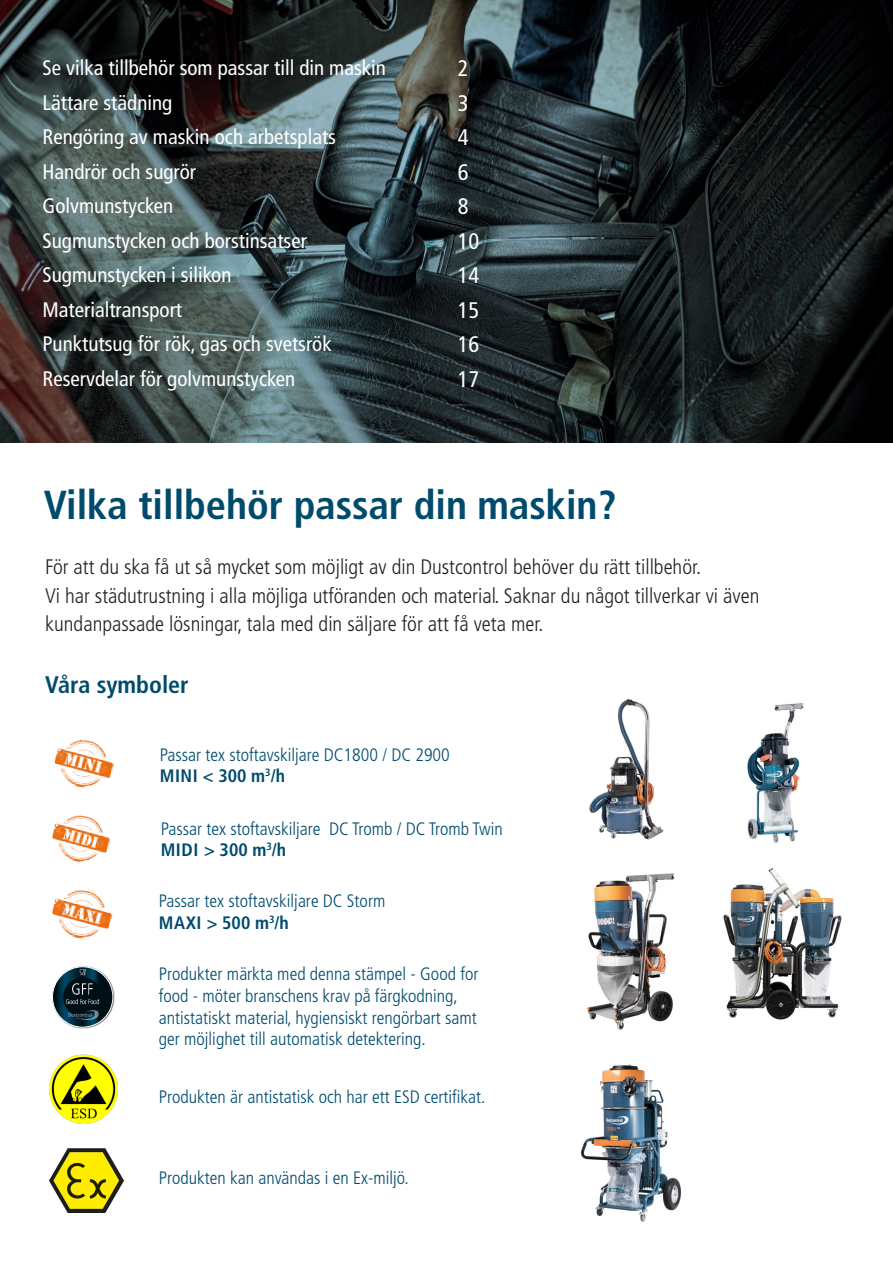
<style>
.page{position:relative;width:893px;height:1263px;background:#fff}
.page>*{position:absolute;margin:0;border:0;box-sizing:border-box;transform-origin:0 0}
.t1{font:700 condensed 40.5px "Frutiger LT Pro";color:#004b6c}
.t2{font:700 condensed 24px "Frutiger LT Pro";color:#004b6c}
.t3{font:condensed 22.5px "Frutiger LT Pro";color:#fff}
.t4{font:condensed 21px "Frutiger LT Pro";color:#fff}
.t5{font:300 condensed 21px/28.5px "Frutiger LT Pro";color:#231f20}
.t6{font:300 condensed 18px/21.6px "Frutiger LT Pro";color:#004b6c}
.t7{font:700 condensed 18px "Frutiger LT Pro";letter-spacing:.03em;color:#004b6c}
</style>
<div class="page">
<img style="left:747px;top:703px;width:57px;height:140px">
<img style="left:589px;top:698px;width:75px;height:142px">
<img style="left:54px;top:739px;width:60px;height:49px">
<img style="left:52px;top:815px;width:59px;height:48px">
<img style="left:52px;top:889px;width:61px;height:50px">
<div style="left:52px;top:966px;width:62px;height:63px;background:#231f20;opacity:.75"></div>
<img style="left:53px;top:967px;width:60px;height:60px;border-radius:29px">
<div style="left:52px;top:966px;width:61px;height:61px;border:1px solid #fff;border-radius:50%"></div>
<img style="left:49px;top:1054px;width:69px;height:69px">
<svg style="left:0;top:0;width:893px;height:442px;background:#293234"></svg>
<img style="left:723px;top:867px;width:119px;height:153px">
<img style="left:587px;top:873px;width:88px;height:157px">
<img style="left:580px;top:1064px;width:101px;height:158px">
<img style="left:50px;top:1148px;width:73px;height:64px">
<p class="t4" style="left:43px;top:56px;width:345px">Se vilka tillbehör som passar till din maskin</p>
<p class="t4" style="left:43px;top:90px;width:131px">Lättare städning</p>
<p class="t4" style="left:43px;top:125px;width:295px">Rengöring av maskin och arbetsplats</p>
<p class="t4" style="left:43px;top:159px;width:155px">Handrör och sugrör</p>
<p class="t4" style="left:43px;top:194px;width:132px">Golvmunstycken</p>
<p class="t4" style="left:43px;top:228px;width:266px">Sugmunstycken och borstinsatser</p>
<p class="t4" style="left:43px;top:263px;width:190px">Sugmunstycken i silikon</p>
<p class="t4" style="left:43px;top:297px;width:141px">Materialtransport</p>
<p class="t4" style="left:43px;top:332px;width:291px">Punktutsug för rök, gas och svetsrök</p>
<p class="t4" style="left:43px;top:366px;width:254px">Reservdelar för golvmunstycken</p>
<p class="t3" style="left:458px;top:56px;width:12px">2</p>
<p class="t3" style="left:458px;top:90px;width:12px">3</p>
<p class="t3" style="left:458px;top:125px;width:12px">4</p>
<p class="t3" style="left:458px;top:159px;width:12px">6</p>
<p class="t3" style="left:458px;top:194px;width:12px">8</p>
<p class="t3" style="left:458px;top:228px;width:23px">10</p>
<p class="t3" style="left:458px;top:263px;width:23px">14</p>
<p class="t3" style="left:458px;top:297px;width:23px">15</p>
<p class="t3" style="left:458px;top:332px;width:23px">16</p>
<p class="t3" style="left:458px;top:366px;width:23px">17</p>
<p class="t1" style="left:44px;top:481px;width:574px">Vilka tillbehör passar din maskin?</p>
<p class="t5" style="left:45px;top:553px;width:657px">För att du ska få ut så mycket som möjligt av din Dustcontrol behöver du rätt tillbehör.</p>
<p class="t5" style="left:45px;top:581px;width:716px">Vi har städutrustning i alla möjliga utföranden och material. Saknar du något tillverkar vi även kundanpassade lösningar, tala med din säljare för att få veta mer.</p>
<p class="t2" style="left:45px;top:670px;width:145px">Våra symboler</p>
<p class="t6" style="left:160px;top:744px;width:292px">Passar tex stoftavskiljare DC1800 / DC 2900</p>
<p class="t7" style="left:160px;top:765px;width:127px">MINI &lt; 300 m<sup>3</sup>/h</p>
<p class="t6" style="left:161px;top:818px;width:344px">Passar tex stoftavskiljare DC Tromb / DC Tromb Twin</p>
<p class="t7" style="left:161px;top:839px;width:127px">MIDI &gt; 300 m<sup>3</sup>/h</p>
<p class="t6" style="left:159px;top:890px;width:228px">Passar tex stoftavskiljare DC Storm</p>
<p class="t7" style="left:159px;top:912px;width:131px">MAXI &gt; 500 m<sup>3</sup>/h</p>
<p class="t6" style="left:159px;top:963px;width:321px">Produkter märkta med denna stämpel - Good for food - möter branschens krav på färgkodning,</p>
<p class="t6" style="left:159px;top:1007px;width:319px">antistatiskt material, hygiensiskt rengörbart samt ger möjlighet till automatisk detektering.</p>
<p class="t6" style="left:159px;top:1086px;width:328px">Produkten är antistatisk och har ett ESD certifikat.</p>
<p class="t6" style="left:159px;top:1168px;width:251px">Produkten kan användas i en Ex-miljö.</p>
</div>
